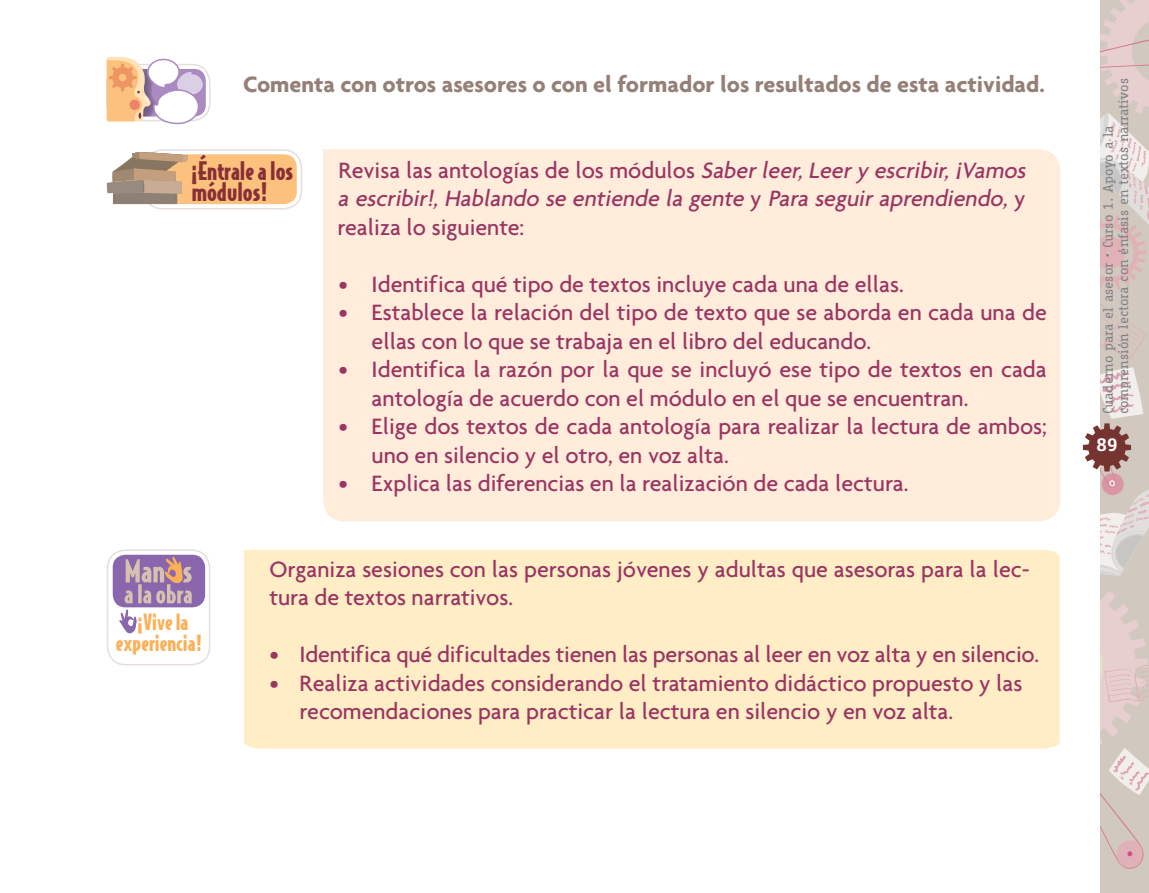
<style>
.page{position:relative;width:1149px;height:893px;background:#fff}
.page>*{position:absolute;margin:0;border:0;box-sizing:border-box;transform-origin:0 0}
.t1{font:500 24px/28.5px "Agenda";color:#993562}
.t2{font:italic 500 24px/28.5px "Agenda";color:#993562}
.t3{font:700 24px "Agenda";color:#948077}
.t4{font:900 24px/21px "Bodega Sans";color:#873035}
.t5{font:900 21px/21px "Bodega Sans";color:#fbb057;text-align:center}
.t6{font:700 18px "Fago Office Serif";color:#fff}
.t7{font:13.5px/15px "Fago Office Serif";letter-spacing:-.005em;color:#808285}
.s1{font-style:normal}
</style>
<div class="page">
<div style="left:244px;top:550px;width:815px;height:199px;background:#ffedc6"></div>
<div style="left:323px;top:149px;width:736px;height:372px;background:#ffecdb"></div>
<div style="left:120px;top:64px;width:90px;height:57px;border:2px solid #e5dedb;border-radius:18px"></div>
<div style="left:107px;top:69px;width:99px;height:48px;background:#aa8ac0;border-radius:12px"></div>
<svg style="left:107px;top:57px;width:96px;height:68px"></svg>
<div style="left:107px;top:549px;width:103px;height:116px;border:2px solid #e5dedb;border-radius:18px"></div>
<div style="left:113px;top:555px;width:92px;height:52px;background:#8a67ac;border-radius:13px"></div>
<svg style="left:119px;top:556px;width:73px;height:78px"></svg>
<div style="left:144px;top:149px;width:158px;height:61px;border:2px solid #e5dedb;border-radius:18px"></div>
<div style="left:150px;top:154px;width:146px;height:50px;background:#fdc17e;border-radius:13px"></div>
<svg style="left:107px;top:152px;width:81px;height:52px"></svg>
<div style="left:1099px;top:0;width:49px;height:893px;background:#d1c8bf"></div>
<svg style="left:1099px;top:0;width:49px;height:291px"></svg>
<svg style="left:1099px;top:302px;width:47px;height:58px"></svg>
<svg style="left:1082px;top:367px;width:67px;height:505px"></svg>
<p class="t3" style="left:243px;top:70px;width:803px">Comenta con otros asesores o con el formador los resultados de esta actividad.</p>
<p class="t4" style="left:192px;top:159px;width:103px">¡Éntrale a los módulos!</p>
<p class="t2" style="left:337px;top:155px;width:694px"><span class="s1">Revisa las antologías de los módulos</span> Saberleer,Leery escribir,¡Vamos a escribir!,Hablando se entiende la gente <span class="s1">y</span> Para seguiraprendiendo, <span class="s1">y realiza lo siguiente:</span></p>
<p class="t1" style="left:338px;top:269px;width:566px">• Identifica qué tipo de textos incluye cada una de ellas.</p>
<p class="t1" style="left:371px;top:298px;width:676px;text-indent:-33px">• Establece la relación del tipo de texto que se aborda en cada una de ellas con lo que se trabaja en el libro del educando.</p>
<p class="t1" style="left:371px;top:355px;width:676px;text-indent:-33px">• Identifica la razón por la que se incluyó ese tipo de textos en cada antología de acuerdo con el módulo en el que se encuentran.</p>
<p class="t1" style="left:371px;top:412px;width:676px;text-indent:-33px">• Elige dos textos de cada antología para realizar la lectura de ambos; uno en silencio y el otro, en voz alta.</p>
<p class="t1" style="left:338px;top:469px;width:571px">• Explica las diferencias en la realización de cada lectura.</p>
<p class="t5" style="left:116px;top:610px;width:87px">¡Vive la experiencia!</p>
<p class="t1" style="left:269px;top:554px;width:761px">Organiza sesiones con las personas jóvenes y adultas que asesoras para la lec&shy;tura de textos narrativos.</p>
<p class="t1" style="left:269px;top:640px;width:771px">• Identifica qué dificultades tienen las personas al leer en voz alta y en silencio.</p>
<p class="t1" style="left:299px;top:668px;width:724px;text-indent:-30px">• Realiza actividades considerando el tratamiento didáctico propuesto y las recomendaciones para practicar la lectura en silencio y en voz alta.</p>
<p class="t7" style="left:1100px;top:414px;width:338px;rotate:-90deg">Cuaderno para el asesor • Curso 1. Apoyo a la comprensión lectora con énfasis en textos narrativos</p>
<p class="t6" style="left:1096px;top:435px;width:22px">89</p>
</div>
